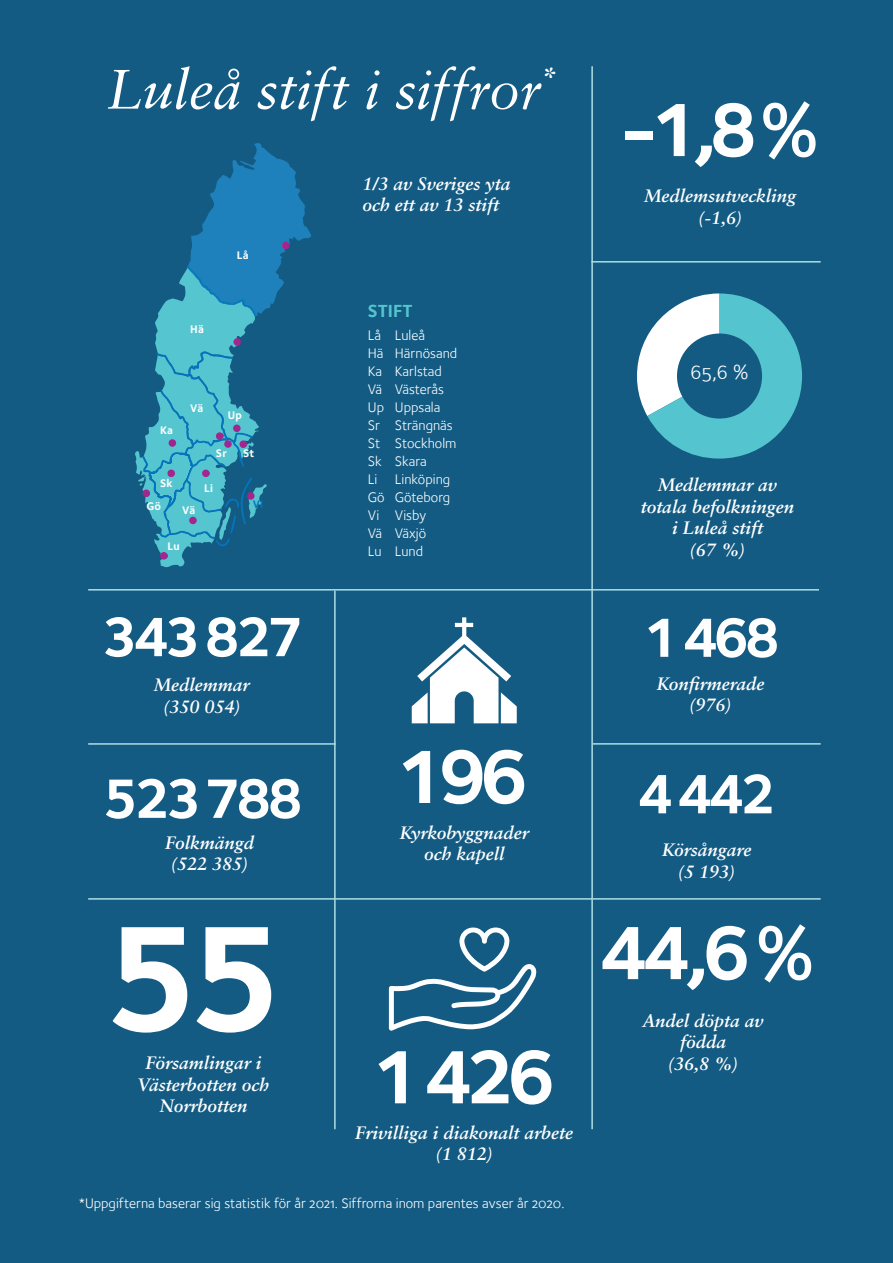
<style>
.page{position:relative;width:893px;height:1263px;background:#135b83}
.page>*{position:absolute;margin:0;border:0;box-sizing:border-box;transform-origin:0 0}
.t1{font:700 154.35px "Foundry Sterling";color:#fff}
.t2{font:700 78px "Foundry Sterling";letter-spacing:-.11em;color:#fff}
.t3{font:700 57.3px "Foundry Sterling";letter-spacing:-.095em;color:#fff}
.t4{font:700 57px "Foundry Sterling";color:#fff}
.Rubrik_1{font:italic 55.5px "Sabon LT Std";letter-spacing:-.005em;color:#fff}
.t5{font:21px "Foundry Sterling Book OSF";color:#fff}
.t6{font:italic 700 18px/21.6px "Sabon LT Std";color:#fff;text-align:center}
.Rubrik_2{font:700 18px "Foundry Sterling";letter-spacing:.005em;color:#54c5cf}
.Notistext{font:14.25px "Foundry Sterling Book OSF";color:#fff}
.t7{font:700 11.4px "Foundry Sterling";letter-spacing:.005em;color:#fff}
.t8{font:700 11.4px "Foundry Sterling";color:#0574bc}
</style>
<div class="page">
<hr style="left:88px;top:589px;width:731px;height:1px;background:#aedee4">
<hr style="left:88px;top:743px;width:248px;height:2px;background:#aedee4">
<hr style="left:88px;top:898px;width:248px;height:2px;background:#aedee4">
<hr style="left:336px;top:898px;width:256px;height:2px;background:#aedee4">
<hr style="left:334px;top:590px;width:2px;height:539px;background:#aedee4">
<hr style="left:591px;top:66px;width:2px;height:1063px;background:#aedee4">
<hr style="left:593px;top:743px;width:228px;height:2px;background:#aedee4">
<hr style="left:593px;top:898px;width:228px;height:2px;background:#aedee4">
<hr style="left:591px;top:261px;width:230px;height:2px;background:#aedee4">
<svg style="left:412px;top:617px;width:105px;height:106px"></svg>
<svg style="left:637px;top:293px;width:165px;height:166px"></svg>
<div style="left:677px;top:333px;width:85px;height:86px;background:#135b83;border-radius:50%"></div>
<svg style="left:135px;top:143px;width:176px;height:424px"></svg>
<div style="left:247px;top:492px;width:8px;height:8px;background:#a2268d;border-radius:50%"></div>
<svg style="left:389px;top:927px;width:148px;height:104px"></svg>
<p class="Rubrik_1" style="left:106px;top:57px;width:453px">Luleå stift i siffror<sup>*</sup></p>
<p class="t7" style="left:190px;top:322px;width:15px">Hä</p>
<p class="t7" style="left:237px;top:248px;width:13px">Lå</p>
<p class="t7" style="left:160px;top:424px;width:14px">Ka</p>
<p class="t7" style="left:160px;top:477px;width:14px">Sk</p>
<p class="t7" style="left:146px;top:500px;width:16px">Gö</p>
<p class="t7" style="left:190px;top:401px;width:15px">Vä</p>
<p class="t7" style="left:228px;top:409px;width:16px">Up</p>
<p class="t7" style="left:216px;top:446px;width:13px">Sr</p>
<p class="t7" style="left:243px;top:446px;width:13px">St</p>
<p class="t7" style="left:182px;top:503px;width:15px">Vä</p>
<p class="t7" style="left:204px;top:482px;width:10px">Li</p>
<p class="t8" style="left:253px;top:497px;width:12px">Vi</p>
<p class="t7" style="left:167px;top:539px;width:14px">Lu</p>
<p class="t3" style="left:101px;top:603px;width:204px">343 827</p>
<p class="t6" style="left:154px;top:674px;width:97px">Medlemmar (350 054)</p>
<p class="t3" style="left:102px;top:764px;width:203px">523 788</p>
<p class="t6" style="left:165px;top:831px;width:91px">Folkmängd (522 385)</p>
<p class="t1" style="left:102px;top:886px;width:185px">55</p>
<p class="t6" style="left:138px;top:1052px;width:133px">Församlingar i<br>Västerbotten och<br>Norrbotten</p>
<p class="t6" style="left:362px;top:172px;width:150px;text-align:left">1/3 av Sveriges yta och ett av 13 stift</p>
<p class="Rubrik_2" style="left:368px;top:301px;width:46px">STIFT</p>
<p class="Notistext" style="left:368px;top:327px;width:59px">Lå Luleå</p>
<p class="Notistext" style="left:368px;top:345px;width:91px">Hä Härnösand</p>
<p class="Notistext" style="left:368px;top:363px;width:76px">Ka Karlstad</p>
<p class="Notistext" style="left:368px;top:381px;width:78px">Vä Västerås</p>
<p class="Notistext" style="left:368px;top:399px;width:74px">Up Uppsala</p>
<p class="Notistext" style="left:368px;top:417px;width:86px">Sr Strängnäs</p>
<p class="Notistext" style="left:368px;top:435px;width:90px">St Stockholm</p>
<p class="Notistext" style="left:368px;top:453px;width:60px">Sk Skara</p>
<p class="Notistext" style="left:368px;top:471px;width:84px">Li Linköping</p>
<p class="Notistext" style="left:368px;top:489px;width:84px">Gö Göteborg</p>
<p class="Notistext" style="left:368px;top:507px;width:60px">Vi Visby</p>
<p class="Notistext" style="left:368px;top:525px;width:60px">Vä Växjö</p>
<p class="Notistext" style="left:368px;top:543px;width:57px">Lu Lund</p>
<p class="t2" style="left:396px;top:730px;width:135px">196</p>
<p class="t6" style="left:400px;top:821px;width:131px">Kyrkobyggnader och kapell</p>
<p class="t2" style="left:371px;top:1030px;width:187px">1 426</p>
<p class="t6" style="left:355px;top:1121px;width:220px">Frivilliga i diakonalt arbete (1 812)</p>
<p class="Notistext" style="left:79px;top:1195px;width:487px">*Uppgifterna baserar sig statistik för år 2021. Siffrorna inom parentes avser år 2020.</p>
<p class="t2" style="left:620px;top:83px;width:201px">-1,8 %</p>
<p class="t6" style="left:644px;top:185px;width:153px">Medlemsutveckling (-1,6)</p>
<p class="t5" style="left:691px;top:360px;width:59px">65,6 %</p>
<p class="t6" style="left:641px;top:474px;width:155px">Medlemmar av totala befolkningen i Luleå stift<br>(67 %)</p>
<p class="t4" style="left:643px;top:604px;width:139px">1 468</p>
<p class="t6" style="left:657px;top:673px;width:109px">Konfirmerade (976)</p>
<p class="t3" style="left:637px;top:760px;width:141px">4 442</p>
<p class="t6" style="left:662px;top:839px;width:91px">Körsångare (5 193)</p>
<p class="t2" style="left:598px;top:906px;width:218px">44,6 %</p>
<p class="t6" style="left:643px;top:1009px;width:122px">Andel döpta av födda<br>(36,8 %)</p>
</div>
